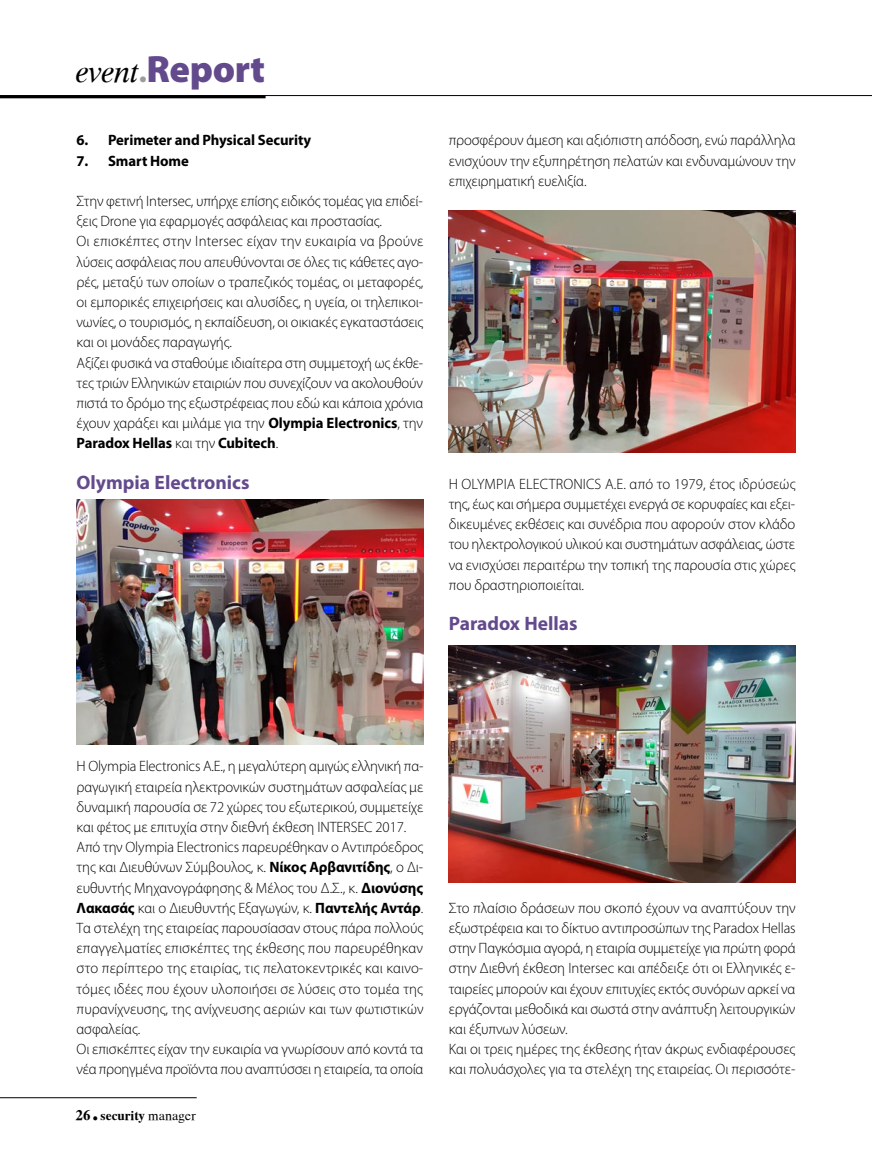
<style>
.page{position:relative;width:872px;height:1149px;background:#fff}
.page>*{position:absolute;margin:0;border:0;box-sizing:border-box;transform-origin:0 0}
.t1{font:900 38.1px "Myriad Pro";letter-spacing:-.01em;color:#634a8d}
.t2{font:700 19.5px "Myriad Pro";color:#634a8d}
.t3{font:300 15px/20.2px "Myriad Pro";letter-spacing:-.005em;color:#000}
.t4{font:700 15px "Myriad Pro";letter-spacing:-.005em;color:#000}
.t5{font:13.5px "UB Times Bold";color:#000}
.s1{font-family:"UB Times Italic";font-weight:400;font-size:31.5px;color:#000}
.s2{font-size:28.2px;color:#9d9c9c}
.s3{font-weight:700}
.s4{font-size:15px}
.s5{font-size:24px}
.s6{font-family:"UB Times"}
</style>
<div class="page">
<img style="left:77px;top:499px;width:346px;height:244px">
<img style="left:449px;top:210px;width:346px;height:242px">
<img style="left:449px;top:645px;width:346px;height:237px">
<hr style="left:0;top:1097px;width:197px;height:1px;background:#000">
<hr style="left:0;top:95px;width:872px;height:1px;background:#000">
<hr style="left:0;top:95px;width:265px;height:3px;background:#000">
<h1 class="t1" style="left:77px;top:44px;width:190px"><span class="s1">event</span><span class="s2">.</span>Report</h1>
<p class="t4" style="left:77px;top:131px;width:236px">6. Perimeter and Physical Security</p>
<p class="t4" style="left:77px;top:151px;width:114px">7. Smart Home</p>
<p class="t3" style="left:77px;top:191px;width:348px">Στην φετινή Intersec, υπήρχε επίσης ειδικός τομέας για επιδεί&shy;ξεις Drone για εφαρμογές ασφάλειας και προστασίας.<br>Οι επισκέπτες στην Intersec είχαν την ευκαιρία να βρούνε λύσεις ασφάλειας που απευθύνονται σε όλες τις κάθετες αγο&shy;ρές, μεταξύ των οποίων ο τραπεζικός τομέας, οι μεταφορές, οι εμπορικές επιχειρήσεις και αλυσίδες, η υγεία, οι τηλεπικοι&shy;νωνίες, ο τουρισμός, η εκπαίδευση, οι οικιακές εγκαταστάσεις και οι μονάδες παραγωγής.<br>Αξίζει φυσικά να σταθούμε ιδιαίτερα στη συμμετοχή ως έκθε&shy;τες τριών Ελληνικών εταιριών που συνεχίζουν να ακολουθούν πιστά το δρόμο της εξωστρέφειας που εδώ και κάποια χρόνια έχουν χαράξει και μιλάμε για την <span class="s3">Olympia Electronics</span>, την <span class="s3">Paradox Hellas</span> και την <span class="s3">Cubitech</span>.</p>
<h2 class="t2" style="left:77px;top:469px;width:174px">Olympia Electronics</h2>
<p class="t3" style="left:449px;top:130px;width:348px;text-align:justify">προσφέρουν άμεση και αξιόπιστη απόδοση, ενώ παράλληλα ενισχύουν την εξυπηρέτηση πελατών και ενδυναμώνουν την επιχειρηματική ευελιξία.</p>
<p class="t3" style="left:449px;top:473px;width:348px;text-align:justify">Η OLYMPIA ELECTRONICS A.E. από το 1979, έτος ιδρύσεώς της, έως και σήμερα συμμετέχει ενεργά σε κορυφαίες και εξει&shy;δικευμένες εκθέσεις και συνέδρια που αφορούν στον κλάδο του ηλεκτρολογικού υλικού και συστημάτων ασφάλειας, ώστε να ενισχύσει περαιτέρω την τοπική της παρουσία στις χώρες που δραστηριοποιείται.</p>
<h2 class="t2" style="left:449px;top:610px;width:130px">Paradox Hellas</h2>
<p class="t3" style="left:77px;top:756px;width:348px">Η Olympia Electronics Α.E., η μεγαλύτερη αμιγώς ελληνική πα&shy;ραγωγική εταιρεία ηλεκτρονικών συστημάτων ασφαλείας με δυναμική παρουσία σε 72 χώρες του εξωτερικού, συμμετείχε και φέτος με επιτυχία στην διεθνή έκθεση INTERSEC 2017.<br>Από την Olympia Electronics παρευρέθηκαν ο Αντιπρόεδρος της και Διευθύνων Σύμβουλος, κ. <span class="s3">Νίκος Αρβανιτίδης</span>, ο Δι&shy;ευθυντής Μηχανογράφησης &amp; Μέλος του Δ.Σ., κ. <span class="s3">Διονύσης Λακασάς</span> και ο Διευθυντής Εξαγωγών, κ. <span class="s3">Παντελής Αντάρ</span>.<br>Τα στελέχη της εταιρείας παρουσίασαν στους πάρα πολλούς επαγγελματίες επισκέπτες της έκθεσης που παρευρέθηκαν στο περίπτερο της εταιρίας, τις πελατοκεντρικές και καινο&shy;τόμες ιδέες που έχουν υλοποιήσει σε λύσεις στο τομέα της πυρανίχνευσης, της ανίχνευσης αεριών και των φωτιστικών ασφαλείας.<br>Οι επισκέπτες είχαν την ευκαιρία να γνωρίσουν από κοντά τα νέα προηγμένα προϊόντα που αναπτύσσει η εταιρεία, τα οποία</p>
<p class="t5" style="left:76px;top:1107px;width:122px"><span class="s4">26</span> <span class="s5">.</span> security <span class="s6">manager</span></p>
<p class="t3" style="left:449px;top:897px;width:348px">Στο πλαίσιο δράσεων που σκοπό έχουν να αναπτύξουν την εξωστρέφεια και το δίκτυο αντιπροσώπων της Paradox Hellas στην Παγκόσμια αγορά, η εταιρία συμμετείχε για πρώτη φορά στην Διεθνή έκθεση Intersec και απέδειξε ότι οι Ελληνικές ε&shy;ταιρείες μπορούν και έχουν επιτυχίες εκτός συνόρων αρκεί να εργάζονται μεθοδικά και σωστά στην ανάπτυξη λειτουργικών και έξυπνων λύσεων.<br>Και οι τρεις ημέρες της έκθεσης ήταν άκρως ενδιαφέρουσες και πολυάσχολες για τα στελέχη της εταιρείας. Οι περισσότε-</p>
</div>
